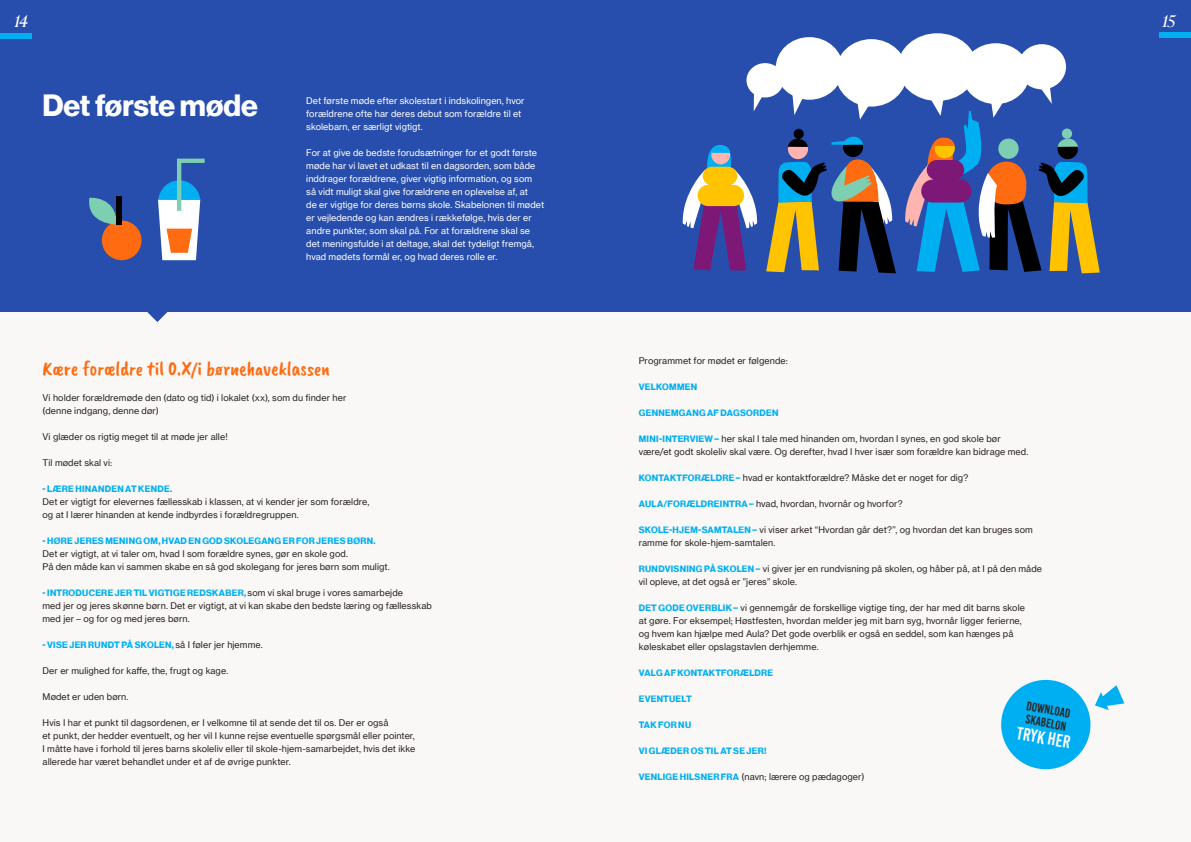
<style>
.page{position:relative;width:1191px;height:842px;background:#fff}
.page>*{position:absolute;margin:0;border:0;box-sizing:border-box;transform-origin:0 0}
.t1{font:30px "N Haas Grotesk DS Pro 75 Bd";letter-spacing:-.005em;color:#fff}
.t2{font:20px "Caveat Brush";letter-spacing:.005em;color:#ff6b10}
.t3{font:18px "Bebas Kai";color:#fff}
.t4{font:italic 16px "Ivy Presto Headline";color:#fff}
.t5{font:12.6px/13px "Bebas Kai";color:#2c2421}
.t6{font:9px/13px "N Haas Grotesk TX Pro 55 Rg";letter-spacing:.01em;color:#2c2421}
.t7{font:9px/13px "N Haas Grotesk TX Pro 55 Rg";letter-spacing:.01em;color:#fff}
.t8{font:9px "N Haas Grotesk DS Pro 75 Bd";letter-spacing:.03em;color:#00aff2}
.s1{font-family:"N Haas Grotesk TX Pro 55 Rg";color:#2c2421}
.s2{font-family:"N Haas Grotesk DS Pro 75 Bd";color:#00aff2}
</style>
<div class="page">
<div style="left:0;top:0;width:1191px;height:338px;background:#274eac"></div>
<div style="left:0;top:312px;width:1191px;height:530px;background:#faf8f7"></div>
<div style="left:102px;top:221px;width:39px;height:39px;background:#ff6b10;border-radius:50%"></div>
<svg style="left:89px;top:196px;width:28px;height:29px"></svg>
<div style="left:116px;top:197px;width:6px;height:28px;background:#000"></div>
<svg style="left:158px;top:158px;width:47px;height:102px"></svg>
<div style="left:788px;top:139px;width:20px;height:20px;background:#ffb4b0;border-radius:50%"></div>
<svg style="left:787px;top:138px;width:21px;height:9px"></svg>
<div style="left:793px;top:129px;width:11px;height:10px;background:#000;border-radius:50%"></div>
<div style="left:843px;top:137px;width:20px;height:20px;background:#000;border-radius:50%"></div>
<svg style="left:831px;top:136px;width:32px;height:9px"></svg>
<svg style="left:766px;top:159px;width:130px;height:114px"></svg>
<svg style="left:682px;top:145px;width:76px;height:126px"></svg>
<div style="left:702px;top:167px;width:35px;height:18px;background:#ffc300;border-radius:9px"></div>
<div style="left:697px;top:185px;width:47px;height:21px;background:#ffc300;border-radius:11px"></div>
<div style="left:746px;top:63px;width:37px;height:34px;background:#fff;border-radius:50%"></div>
<div style="left:775px;top:37px;width:68px;height:63px;background:#fff;border-radius:50%"></div>
<div style="left:835px;top:39px;width:72px;height:68px;background:#fff;border-radius:50%"></div>
<div style="left:1018px;top:44px;width:48px;height:45px;background:#fff;border-radius:50%"></div>
<div style="left:897px;top:33px;width:79px;height:68px;background:#fff;border-radius:50%"></div>
<div style="left:962px;top:43px;width:67px;height:61px;background:#fff;border-radius:50%"></div>
<svg style="left:753px;top:93px;width:11px;height:18px"></svg>
<svg style="left:792px;top:95px;width:11px;height:20px"></svg>
<svg style="left:857px;top:103px;width:13px;height:17px"></svg>
<svg style="left:904px;top:82px;width:195px;height:191px"></svg>
<div style="left:0;top:33px;width:32px;height:6px;background:#00aff2"></div>
<div style="left:1159px;top:33px;width:32px;height:5px;background:#00aff2"></div>
<svg style="left:147px;top:312px;width:20px;height:10px"></svg>
<svg style="left:1001px;top:679px;width:123px;height:91px"></svg>
<h3 class="t4" style="left:15px;top:10px;width:15px">14</h3>
<h3 class="t4" style="left:1162px;top:10px;width:14px">15</h3>
<h1 class="t1" style="left:43px;top:88px;width:217px">Det første møde</h1>
<p class="t7" style="left:306px;top:94px;width:220px">Det første møde efter skolestart i indskolingen, hvor forældrene ofte har deres debut som forældre til et skolebarn, er særligt vigtigt.</p>
<p class="t7" style="left:306px;top:146px;width:239px">For at give de bedste forudsætninger for et godt første møde har vi lavet et udkast til en dagsorden, som både inddrager forældrene, giver vigtig information, og som så vidt muligt skal give forældrene en oplevelse af, at<br>de er vigtige for deres børns skole. Skabelonen til mødet er vejledende og kan ændres i rækkefølge, hvis der er andre punkter, som skal på. For at forældrene skal se det meningsfulde i at deltage, skal det tydeligt fremgå, hvad mødets formål er, og hvad deres rolle er.</p>
<h2 class="t2" style="left:43px;top:357px;width:289px">Kære forældre til 0.X/i børnehaveklassen</h2>
<p class="t6" style="left:43px;top:391px;width:305px">Vi holder forældremøde den (dato og tid) i lokalet (xx), som du finder her (denne indgang, denne dør)</p>
<p class="t6" style="left:43px;top:430px;width:187px">Vi glæder os rigtig meget til at møde jer alle!</p>
<p class="t6" style="left:43px;top:456px;width:71px">Til mødet skal vi:</p>
<p class="t8" style="left:43px;top:484px;width:131px">- LÆRE HINANDEN AT KENDE.</p>
<p class="t6" style="left:43px;top:495px;width:328px">Det er vigtigt for elevernes fællesskab i klassen, at vi kender jer som forældre, og at I lærer hinanden at kende indbyrdes i forældregruppen.</p>
<p class="t8" style="left:43px;top:536px;width:335px">- HØRE JERES MENING OM, HVAD EN GOD SKOLEGANG ER FOR JERES BØRN.</p>
<p class="t6" style="left:43px;top:547px;width:349px">Det er vigtigt, at vi taler om, hvad I som forældre synes, gør en skole god.<br>På den måde kan vi sammen skabe en så god skolegang for jeres børn som muligt.</p>
<p class="t8" style="left:43px;top:588px;width:362px">- INTRODUCERE JER TIL VIGTIGE REDSKABER, <span class="s1">som vi skal bruge i vores samarbejde</span></p>
<p class="t6" style="left:43px;top:599px;width:391px">med jer og jeres skønne børn. Det er vigtigt, at vi kan skabe den bedste læring og fællesskab med jer – og for og med jeres børn.</p>
<p class="t8" style="left:43px;top:640px;width:222px">- VISE JER RUNDT PÅ SKOLEN, <span class="s1">så I føler jer hjemme.</span></p>
<p class="t6" style="left:43px;top:664px;width:187px">Der er mulighed for kaffe, the, frugt og kage.</p>
<p class="t6" style="left:43px;top:690px;width:87px">Mødet er uden børn.</p>
<p class="t6" style="left:43px;top:716px;width:374px">Hvis I har et punkt til dagsordenen, er I velkomne til at sende det til os. Der er også<br>et punkt, der hedder eventuelt, og her vil I kunne rejse eventuelle spørgsmål eller pointer, I måtte have i forhold til jeres barns skoleliv eller til skole-hjem-samarbejdet, hvis det ikke allerede har været behandlet under et af de øvrige punkter.</p>
<p class="t6" style="left:639px;top:355px;width:151px">Programmet for mødet er følgende:</p>
<p class="t8" style="left:639px;top:382px;width:60px">VELKOMMEN</p>
<p class="t8" style="left:639px;top:408px;width:141px">GENNEMGANG AF DAGSORDEN</p>
<p class="t6" style="left:639px;top:433px;width:391px"><span class="s2">MINI-INTERVIEW –</span> her skal I tale med hinanden om, hvordan I synes, en god skole bør være/et godt skoleliv skal være. Og derefter, hvad I hver især som forældre kan bidrage med.</p>
<p class="t6" style="left:639px;top:472px;width:331px"><span class="s2">KONTAKTFORÆLDRE –</span> hvad er kontaktforældre? Måske det er noget for dig?</p>
<p class="t6" style="left:639px;top:498px;width:265px"><span class="s2">AULA/FORÆLDREINTRA –</span> hvad, hvordan, hvornår og hvorfor?</p>
<p class="t6" style="left:639px;top:524px;width:396px"><span class="s2">SKOLE-HJEM-SAMTALEN –</span> vi viser arket “Hvordan går det?”, og hvordan det kan bruges som ramme for skole-hjem-samtalen.</p>
<p class="t6" style="left:639px;top:563px;width:405px"><span class="s2">RUNDVISNING PÅ SKOLEN –</span> vi giver jer en rundvisning på skolen, og håber på, at I på den måde vil opleve, at det også er ”jeres” skole.</p>
<p class="t6" style="left:639px;top:602px;width:388px"><span class="s2">DET GODE OVERBLIK –</span> vi gennemgår de forskellige vigtige ting, der har med dit barns skole at gøre. For eksempel; Høstfesten, hvordan melder jeg mit barn syg, hvornår ligger ferierne, og hvem kan hjælpe med Aula? Det gode overblik er også en seddel, som kan hænges på køleskabet eller opslagstavlen derhjemme.</p>
<p class="t8" style="left:639px;top:668px;width:136px">VALG AF KONTAKTFORÆLDRE</p>
<p class="t8" style="left:639px;top:694px;width:54px">EVENTUELT</p>
<p class="t8" style="left:639px;top:720px;width:54px">TAK FOR NU</p>
<p class="t8" style="left:639px;top:746px;width:129px">VI GLÆDER OS TIL AT SE JER!</p>
<p class="t6" style="left:639px;top:771px;width:227px"><span class="s2">VENLIGE HILSNER FRA</span> (navn; lærere og pædagoger)</p>
<h3 class="t5" style="left:1027px;top:700px;width:46px;rotate:10deg">Download skabelon</h3>
<h3 class="t3" style="left:1018px;top:723px;width:56px;rotate:10deg">tryk her</h3>
</div>
